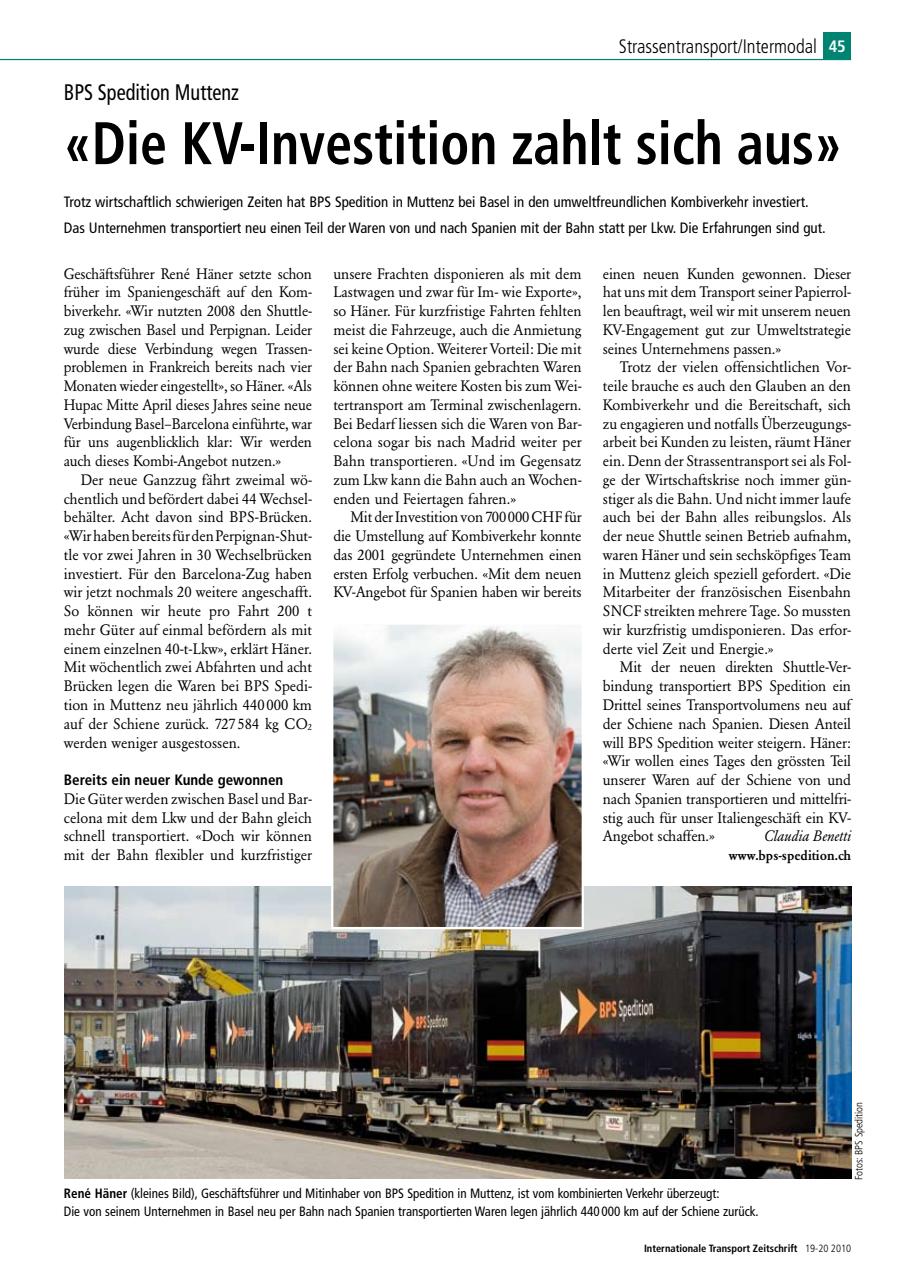
<style>
.page{position:relative;width:915px;height:1276px;background:#fff}
.page>*{position:absolute;margin:0;border:0;box-sizing:border-box;transform-origin:0 0}
.t1{font:700 condensed 60px "Frutiger";color:#000;scale:.9 1}
.t2{font:condensed 22.5px "Frutiger";color:#000;scale:.9 1}
.t3{font:300 condensed 19.5px "Frutiger";color:#000}
.t4{font:700 condensed 16.5px "Frutiger";color:#fff}
.t5{font:15px/18.8px "Garamond BE";letter-spacing:-.01em;color:#000;text-align:justify}
.t6{font:15px/18.8px "Garamond BE";letter-spacing:-.01em;color:#000;text-align:justify;scale:.96 1}
.t7{font:condensed 15px/25.5px "Frutiger";color:#000}
.t8{font:700 condensed 15px "Frutiger";color:#000}
.t9{font:italic 15px "Garamond BE";color:#000}
.t10{font:condensed 13.5px/18.8px "Frutiger";color:#000}
.t11{font:500 13.5px "Garamond BE";color:#000}
.t12{font:700 condensed 10.5px "Frutiger";color:#000}
.t13{font:300 condensed 10.5px "Frutiger";color:#000}
.s1{font-weight:700}
.s2{font-weight:300}
</style>
<div class="page">
<hr style="left:0;top:59px;width:850px;height:1px;background:#008472">
<div style="left:823px;top:32px;width:27px;height:28px;background:#008472"></div>
<img style="left:64px;top:886px;width:786px;height:293px">
<img style="left:330px;top:625px;width:254px;height:305px">
<h3 class="t3" style="left:618px;top:35px;width:200px">Strassentransport/Intermodal</h3>
<p class="t4" style="left:828px;top:36px;width:19px">45</p>
<h2 class="t2" style="left:64px;top:79px;width:196px">BPS Spedition Muttenz</h2>
<h1 class="t1" style="left:64px;top:108px;width:865px">«Die KV-Investition zahlt sich aus»</h1>
<p class="t7" style="left:64px;top:189px;width:763px">Trotz wirtschaftlich schwierigen Zeiten hat BPS Spedition in Muttenz bei Basel in den umweltfreundlichen Kombiverkehr investiert.<br>Das Unternehmen transportiert neu einen Teil der Waren von und nach Spanien mit der Bahn statt per Lkw. Die Erfahrungen sind gut.</p>
<p class="t6" style="left:64px;top:264px;width:260px">Geschäftsführer René Häner setzte schon früher im Spaniengeschäft auf den Kom&shy;biverkehr. «Wir nutzten 2008 den Shuttle&shy;zug zwischen Basel und Perpignan. Leider wurde diese Verbindung wegen Trassen&shy;problemen in Frankreich bereits nach vier Monaten wieder eingestellt», so Häner. «Als Hupac Mitte April dieses Jahres seine neue Verbindung Basel–Barcelona einführte, war für uns augenblicklich klar: Wir werden auch dieses Kombi-Angebot nutzen.»</p>
<p class="t5" style="left:64px;top:470px;width:250px;text-indent:17px">Der neue Ganzzug fährt zweimal wö&shy;chentlich und befördert dabei 44 Wechsel&shy;behälter. Acht davon sind BPS-Brücken. «Wir haben bereits für den Perpignan-Shut&shy;tle vor zwei Jahren in 30 Wechselbrücken investiert. Für den Barcelona-Zug haben wir jetzt nochmals 20 weitere angeschafft.<br>So können wir heute pro Fahrt 200 t mehr Güter auf einmal befördern als mit einem einzelnen 40-t-Lkw», erklärt Häner.<br>Mit wöchentlich zwei Abfahrten und acht Brücken legen die Waren bei BPS Spedi&shy;tion in Muttenz neu jährlich 440 000 km auf der Schiene zurück. 727 584 kg CO<sub>2 </sub>werden weniger ausgestossen.</p>
<p class="t8" style="left:64px;top:771px;width:221px">Bereits ein neuer Kunde gewonnen</p>
<p class="t5" style="left:64px;top:789px;width:250px">Die Güter werden zwischen Basel und Bar&shy;celona mit dem Lkw und der Bahn gleich schnell transportiert. «Doch wir können mit der Bahn flexibler und kurzfristiger</p>
<p class="t5" style="left:333px;top:264px;width:250px">unsere Frachten disponieren als mit dem Lastwagen und zwar für Im- wie Exporte», so Häner. Für kurzfristige Fahrten fehlten meist die Fahrzeuge, auch die Anmietung sei keine Option. Weiterer Vorteil: Die mit der Bahn nach Spanien gebrachten Waren können ohne weitere Kosten bis zum Wei&shy;tertransport am Terminal zwischenlagern.<br>Bei Bedarf liessen sich die Waren von Bar&shy;celona sogar bis nach Madrid weiter per Bahn transportieren. «Und im Gegensatz zum Lkw kann die Bahn auch an Wochen&shy;enden und Feiertagen fahren.»</p>
<p class="t5" style="left:333px;top:508px;width:250px;text-indent:17px">Mit der Investition von 700000 CHF für die Umstellung auf Kombiverkehr konnte das 2001 gegründete Unternehmen einen ersten Erfolg verbuchen. «Mit dem neuen KV-Angebot für Spanien haben wir bereits</p>
<p class="t5" style="left:602px;top:264px;width:250px">einen neuen Kunden gewonnen. Dieser hat uns mit dem Transport seiner Papierrol&shy;len beauftragt, weil wir mit unserem neuen KV-Engagement gut zur Umweltstrategie seines Unternehmens passen.»</p>
<p class="t5" style="left:602px;top:358px;width:250px;text-indent:17px">Trotz der vielen offensichtlichen Vor&shy;teile brauche es auch den Glauben an den Kombiverkehr und die Bereitschaft, sich zu engagieren und notfalls Überzeugungs&shy;arbeit bei Kunden zu leisten, räumt Häner ein. Denn der Strassentransport sei als Fol&shy;ge der Wirtschaftskrise noch immer gün&shy;stiger als die Bahn. Und nicht immer laufe auch bei der Bahn alles reibungslos. Als der neue Shuttle seinen Betrieb aufnahm, waren Häner und sein sechsköpfiges Team in Muttenz gleich speziell gefordert. «Die Mitarbeiter der französischen Eisenbahn SNCF streikten mehrere Tage. So mussten wir kurzfristig umdisponieren. Das erfor&shy;derte viel Zeit und Energie.»</p>
<p class="t5" style="left:602px;top:658px;width:250px;text-indent:17px">Mit der neuen direkten Shuttle-Ver&shy;bindung transportiert BPS Spedition ein Drittel seines Transportvolumens neu auf der Schiene nach Spanien. Diesen Anteil will BPS Spedition weiter steigern. Häner: «Wir wollen eines Tages den grössten Teil unserer Waren auf der Schiene von und nach Spanien transportieren und mittelfri&shy;stig auch für unser Italiengeschäft ein KV-Angebot schaffen.»</p>
<p class="t9" style="left:763px;top:827px;width:89px">Claudia Benetti</p>
<p class="t11" style="left:728px;top:847px;width:124px">www.bps-spedition.ch</p>
<p class="t13" style="left:852px;top:1180px;width:80px;rotate:-90deg">Fotos: BPS Spedition</p>
<p class="t10" style="left:64px;top:1183px;width:696px"><span class="s1">René Häner</span> (kleines Bild), Geschäftsführer und Mitinhaber von BPS Spedition in Muttenz, ist vom kombinierten Verkehr überzeugt:<br>Die von seinem Unternehmen in Basel neu per Bahn nach Spanien transportierten Waren legen jährlich 440 000 km auf der Schiene zurück.</p>
<p class="t12" style="left:643px;top:1241px;width:208px">Internationale Transport Zeitschrift <span class="s2">19-20 2010</span></p>
</div>
